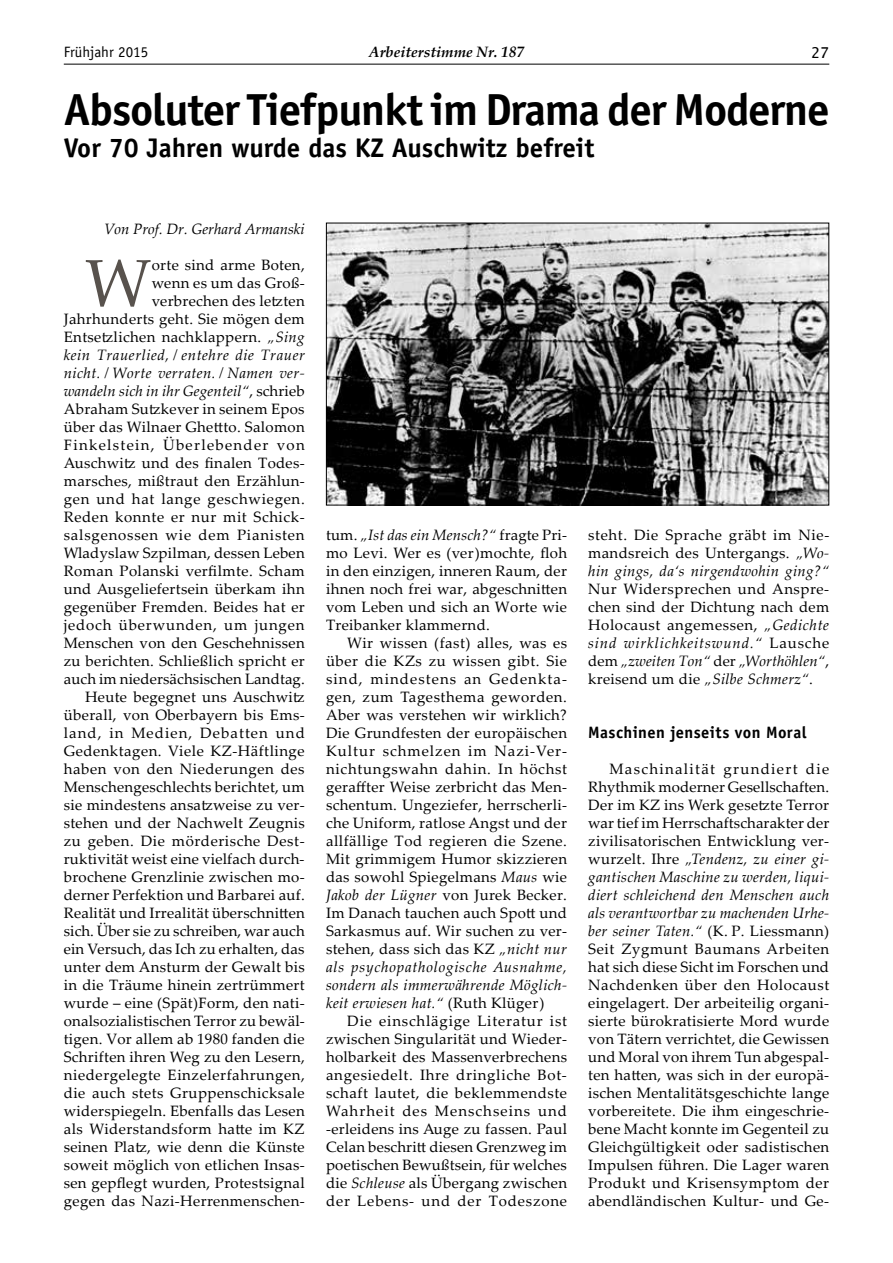
<style>
.page{position:relative;width:893px;height:1263px;background:#fff}
.page>*{position:absolute;margin:0;border:0;box-sizing:border-box;transform-origin:0 0}
.t1{font:66.75px "Palatino Linotype";color:#58524d}
.t2{font:700 45px "Officina Sans";letter-spacing:-.025em;color:#000}
.t3{font:700 27px "Officina Sans";color:#000}
.t4{font:700 16.5px "Officina Sans";letter-spacing:.02em;color:#000}
.t5{font:15px/18px "Palatino Linotype";letter-spacing:.02em;color:#000;text-align:justify}
.t6{font:italic 15px "Palatino Linotype";color:#000}
.t7{font:italic 700 15px "Palatino Linotype";color:#000}
.t8{font:15px "Officina Sans";color:#000}
.t9{font:15px "Lucida Console";color:#000}
.s1{font-family:"Book Antiqua"}
.s2{font-style:italic}
</style>
<div class="page">
<hr style="left:64px;top:64px;width:765px;height:1px;background:#000">
<img style="left:328px;top:225px;width:499px;height:278px">
<div style="left:326px;top:223px;width:503px;height:282px;border:1px solid #000"></div>
<p class="t8" style="left:64px;top:43px;width:86px">Frühjahr 2015</p>
<p class="t7" style="left:369px;top:41px;width:157px">Arbeiterstimme <span class="s1">Nr. 187</span></p>
<p class="t9" style="left:811px;top:46px;width:20px">27</p>
<h2 class="t2" style="left:64px;top:81px;width:767px">Absoluter Tiefpunkt im Drama der Moderne</h2>
<h3 class="t3" style="left:64px;top:131px;width:532px">Vor 70 Jahren wurde das KZ Auschwitz befreit</h3>
<p class="t6" style="left:105px;top:218px;width:202px">Von Prof. Dr. Gerhard Armanski</p>
<h1 class="t1" style="left:85px;top:236px;width:68px">W</h1>
<p class="t5" style="left:64px;top:255px;width:243px;text-align:right">orte sind arme Boten,<br>wenn es um das Groß-<br>verbrechen des letzten Jahrhunderts geht. Sie mögen dem Entsetzlichen nachklappern. <span class="s2">„Sing kein Trauerlied, / entehre die Trauer nicht. / Worte verraten. / Namen ver&shy;wandeln sich in ihr Gegenteil“</span>, schrieb Abraham Sutzkever in seinem Epos über das Wilnaer Ghettto. Salomon Finkelstein, Überlebender von Auschwitz und des finalen Todes&shy;marsches, mißtraut den Erzählun&shy;gen und hat lange geschwiegen.<br>Reden konnte er nur mit Schick&shy;salsgenossen wie dem Pianisten Wladyslaw Szpilman, dessen Leben Roman Polanski verfilmte. Scham und Ausgeliefertsein überkam ihn gegenüber Fremden. Beides hat er jedoch überwunden, um jungen Menschen von den Geschehnissen zu berichten. Schließlich spricht er auch im niedersächsischen Landtag.<br>Heute begegnet uns Auschwitz überall, von Oberbayern bis Ems&shy;land, in Medien, Debatten und Gedenktagen. Viele KZ-Häftlinge haben von den Niederungen des Menschengeschlechts berichtet, um sie mindestens ansatzweise zu ver&shy;stehen und der Nachwelt Zeugnis zu geben. Die mörderische Dest&shy;ruktivität weist eine vielfach durch&shy;brochene Grenzlinie zwischen mo&shy;derner Perfektion und Barbarei auf.<br>Realität und Irrealität überschnitten sich. Über sie zu schreiben, war auch ein Versuch, das Ich zu erhalten, das unter dem Ansturm der Gewalt bis in die Träume hinein zertrümmert wurde – eine (Spät)Form, den nati&shy;onalsozialistischen Terror zu bewäl&shy;tigen. Vor allem ab 1980 fanden die Schriften ihren Weg zu den Lesern, niedergelegte Einzelerfahrungen, die auch stets Gruppenschicksale widerspiegeln. Ebenfalls das Lesen als Widerstandsform hatte im KZ seinen Platz, wie denn die Künste soweit möglich von etlichen Insas&shy;sen gepflegt wurden, Protestsignal gegen das Nazi-Herrenmenschen-</p>
<p class="t5" style="left:326px;top:525px;width:243px">tum. <span class="s2">„Ist das ein Mensch?“</span> fragte Pri&shy;mo Levi. Wer es (ver)mochte, floh in den einzigen, inneren Raum, der ihnen noch frei war, abgeschnitten vom Leben und sich an Worte wie Treibanker klammernd.</p>
<p class="t5" style="left:326px;top:633px;width:243px;text-indent:21px">Wir wissen (fast) alles, was es über die KZs zu wissen gibt. Sie sind, mindestens an Gedenkta&shy;gen, zum Tagesthema geworden.<br>Aber was verstehen wir wirklich?<br>Die Grundfesten der europäischen Kultur schmelzen im Nazi-Ver&shy;nichtungswahn dahin. In höchst geraffter Weise zerbricht das Men&shy;schentum. Ungeziefer, herrscherli&shy;che Uniform, ratlose Angst und der allfällige Tod regieren die Szene.<br>Mit grimmigem Humor skizzieren das sowohl Spiegelmans <span class="s2">Maus</span> wie <span class="s2">Jakob der Lügner</span> von Jurek Becker.<br>Im Danach tauchen auch Spott und Sarkasmus auf. Wir suchen zu ver&shy;stehen, dass sich das KZ <span class="s2">„nicht nur als psychopathologische Ausnahme, sondern als immerwährende Möglich&shy;keit erwiesen hat.“</span> (Ruth Klüger)</p>
<p class="t5" style="left:326px;top:1011px;width:243px;text-indent:21px">Die einschlägige Literatur ist zwischen Singularität und Wieder&shy;holbarkeit des Massenverbrechens angesiedelt. Ihre dringliche Bot&shy;schaft lautet, die beklemmendste Wahrheit des Menschseins und -erleidens ins Auge zu fassen. Paul Celan beschritt diesen Grenzweg im poetischen Bewußtsein, für welches die <span class="s2">Schleuse</span> als Übergang zwischen der Lebens- und der Todeszone</p>
<p class="t5" style="left:588px;top:525px;width:243px">steht. Die Sprache gräbt im Nie&shy;mandsreich des Untergangs. <span class="s2">„Wo&shy;hin gings, da‘s nirgendwohin ging?“</span></p>
<p class="t5" style="left:588px;top:579px;width:243px">Nur Widersprechen und Anspre&shy;chen sind der Dichtung nach dem Holocaust angemessen, <span class="s2">„Gedichte sind wirklichkeitswund.“</span> Lausche dem <span class="s2">„zweiten Ton“</span> der <span class="s2">„Worthöhlen“</span>, kreisend um die <span class="s2">„Silbe Schmerz“</span>.</p>
<p class="t4" style="left:588px;top:722px;width:220px">Maschinen jenseits von Moral</p>
<p class="t5" style="left:588px;top:759px;width:243px;text-indent:21px">Maschinalität grundiert die Rhythmik moderner Gesellschaften.<br>Der im KZ ins Werk gesetzte Terror war tief im Herrschaftscharakter der zivilisatorischen Entwicklung ver&shy;wurzelt. Ihre <span class="s2">„Tendenz, zu einer gi&shy;gantischen Maschine zu werden, liqui&shy;diert schleichend den Menschen auch als verantwortbar zu machenden Urhe&shy;ber seiner Taten.“</span> (K. P. Liessmann)<br>Seit Zygmunt Baumans Arbeiten hat sich diese Sicht im Forschen und Nachdenken über den Holocaust eingelagert. Der arbeiteilig organi&shy;sierte bürokratisierte Mord wurde von Tätern verrichtet, die Gewissen und Moral von ihrem Tun abgespal&shy;ten hatten, was sich in der europä&shy;ischen Mentalitätsgeschichte lange vorbereitete. Die ihm eingeschrie&shy;bene Macht konnte im Gegenteil zu Gleichgültigkeit oder sadistischen Impulsen führen. Die Lager waren Produkt und Krisensymptom der abendländischen Kultur- und Ge-</p>
</div>
